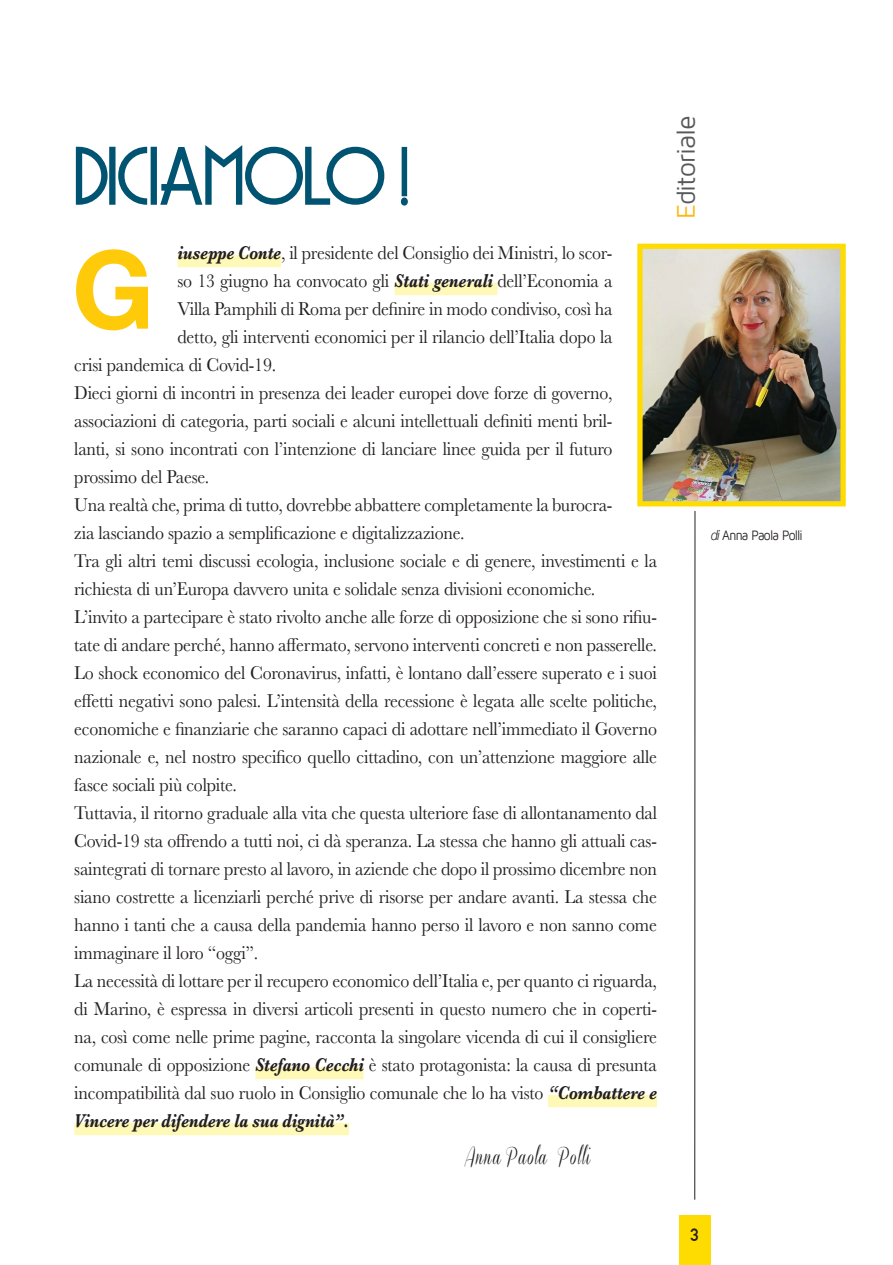
<style>
.page{position:relative;width:893px;height:1265px;background:#fff}
.page>*{position:absolute;margin:0;border:0;box-sizing:border-box;transform-origin:0 0}
.t1{font:700 108.5px "Helvetica Neue";color:#feca0a}
.t2{font:77px "Copasetic";color:#005471}
.t3{font:26.25px "Maven Pro";letter-spacing:-.04em;color:#57585a}
.t4{font:19.25px "Baskerville";letter-spacing:-.01em;color:#231f20;scale:.93 1}
.t5{font:italic 700 19.25px "Baskerville";letter-spacing:-.01em;color:#231f20;scale:.84 1}
.t6{font:18.9px "Coneria Script Demo";letter-spacing:.1em;color:#231f20;scale:.77 1}
.t7{font:700 17.5px "DIN Alternate";color:#231f20}
.t8{font:14px "Maven Pro";letter-spacing:-.06em;color:#231f20;scale:.87 1}
.s1{font-weight:700;font-style:italic}
.s2{color:#fcb814}
.s3{font-family:"Helvetica Neue";font-weight:300;font-style:italic}
</style>
<div class="page">
<div style="left:679px;top:1215px;width:31px;height:50px;background:#ffdc01"></div>
<hr style="left:694px;top:511px;width:1px;height:689px;background:#231f20">
<img style="left:643px;top:250px;width:197px;height:250px">
<div style="left:637px;top:244px;width:209px;height:262px;border:5px solid #ffdc01"></div>
<div style="left:177px;top:255px;width:104px;height:12px;background:#fff9b8"></div>
<div style="left:395px;top:283px;width:102px;height:12px;background:#fff9b8"></div>
<div style="left:255px;top:1067px;width:109px;height:12px;background:#fff9b8"></div>
<div style="left:548px;top:1095px;width:109px;height:12px;background:#fff9b8"></div>
<div style="left:74px;top:1123px;width:275px;height:12px;background:#fff9b8"></div>
<h2 class="t2" style="left:74px;top:138px;width:336px">DICIAMOLO !</h2>
<p class="t4" style="left:177px;top:241px;width:469px"><span class="s1">iuseppe Conte</span>, il presidente del Consiglio dei Ministri, lo scor-</p>
<p class="t4" style="left:177px;top:269px;width:469px">so 13 giugno ha convocato gli <span class="s1">Stati generali</span> dell’Economia a</p>
<p class="t4" style="left:177px;top:297px;width:469px">Villa Pamphili di Roma per definire in modo condiviso, così ha</p>
<p class="t4" style="left:177px;top:325px;width:469px">detto, gli interventi economici per il rilancio dell’Italia dopo la</p>
<p class="t4" style="left:74px;top:353px;width:219px">crisi pandemica di Covid-19.</p>
<p class="t4" style="left:74px;top:381px;width:580px">Dieci giorni di incontri in presenza dei leader europei dove forze di governo,</p>
<p class="t4" style="left:74px;top:409px;width:580px">associazioni di categoria, parti sociali e alcuni intellettuali definiti menti bril-</p>
<p class="t4" style="left:74px;top:437px;width:580px">lanti, si sono incontrati con l’intenzione di lanciare linee guida per il futuro</p>
<p class="t4" style="left:74px;top:465px;width:147px">prossimo del Paese.</p>
<p class="t4" style="left:74px;top:493px;width:580px">Una realtà che, prima di tutto, dovrebbe abbattere completamente la burocra-</p>
<p class="t4" style="left:74px;top:521px;width:421px">zia lasciando spazio a semplificazione e digitalizzazione.</p>
<p class="t4" style="left:74px;top:549px;width:628px">Tra gli altri temi discussi ecologia, inclusione sociale e di genere, investimenti e la</p>
<p class="t4" style="left:74px;top:577px;width:562px">richiesta di un’Europa davvero unita e solidale senza divisioni economiche.</p>
<p class="t4" style="left:74px;top:605px;width:628px">L’invito a partecipare è stato rivolto anche alle forze di opposizione che si sono rifiu-</p>
<p class="t4" style="left:74px;top:633px;width:628px">tate di andare perché, hanno affermato, servono interventi concreti e non passerelle.</p>
<p class="t4" style="left:74px;top:661px;width:628px">Lo shock economico del Coronavirus, infatti, è lontano dall’essere superato e i suoi</p>
<p class="t4" style="left:74px;top:689px;width:628px">effetti negativi sono palesi. L’intensità della recessione è legata alle scelte politiche,</p>
<p class="t4" style="left:74px;top:717px;width:628px">economiche e finanziarie che saranno capaci di adottare nell’immediato il Governo</p>
<p class="t4" style="left:74px;top:745px;width:628px">nazionale e, nel nostro specifico quello cittadino, con un’attenzione maggiore alle</p>
<p class="t4" style="left:74px;top:773px;width:176px">fasce sociali più colpite.</p>
<p class="t4" style="left:74px;top:801px;width:628px">Tuttavia, il ritorno graduale alla vita che questa ulteriore fase di allontanamento dal</p>
<p class="t4" style="left:74px;top:829px;width:628px">Covid-19 sta offrendo a tutti noi, ci dà speranza. La stessa che hanno gli attuali cas-</p>
<p class="t4" style="left:74px;top:857px;width:628px">saintegrati di tornare presto al lavoro, in aziende che dopo il prossimo dicembre non</p>
<p class="t4" style="left:74px;top:885px;width:628px">siano costrette a licenziarli perché prive di risorse per andare avanti. La stessa che</p>
<p class="t4" style="left:74px;top:913px;width:628px">hanno i tanti che a causa della pandemia hanno perso il lavoro e non sanno come</p>
<p class="t4" style="left:74px;top:941px;width:199px">immaginare il loro “oggi”.</p>
<p class="t4" style="left:74px;top:969px;width:628px">La necessità di lottare per il recupero economico dell’Italia e, per quanto ci riguarda,</p>
<p class="t4" style="left:74px;top:997px;width:628px">di Marino, è espressa in diversi articoli presenti in questo numero che in coperti-</p>
<p class="t4" style="left:74px;top:1025px;width:628px">na, così come nelle prime pagine, racconta la singolare vicenda di cui il consigliere</p>
<p class="t4" style="left:74px;top:1053px;width:628px">comunale di opposizione <span class="s1">Stefano Cecchi</span> è stato protagonista: la causa di presunta</p>
<p class="t4" style="left:74px;top:1081px;width:628px">incompatibilità dal suo ruolo in Consiglio comunale che lo ha visto <span class="s1">“Combattere e</span></p>
<p class="t5" style="left:74px;top:1108px;width:329px">Vincere per difendere la sua dignità”.</p>
<p class="t6" style="left:464px;top:1147px;width:166px">Anna Paola Polli</p>
<h1 class="t1" style="left:72px;top:205px;width:84px">G</h1>
<h3 class="t3" style="left:672px;top:219px;width:105px;rotate:-90deg"><span class="s2">E</span>ditoriale</h3>
<p class="t8" style="left:711px;top:528px;width:107px"><span class="s3">di</span> Anna Paola Polli</p>
<p class="t7" style="left:690px;top:1222px;width:10px">3</p>
</div>
